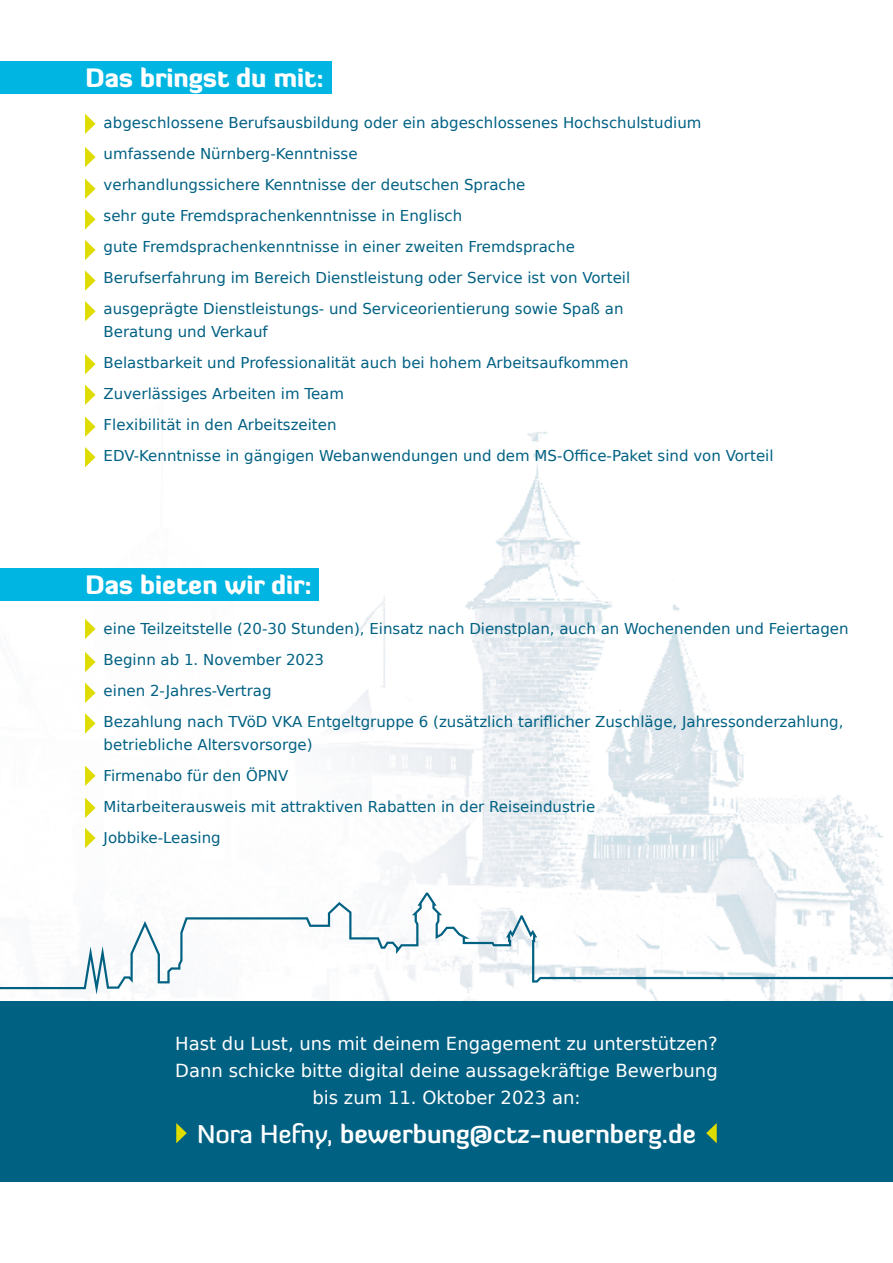
<style>
.page{position:relative;width:893px;height:1263px;background:#fff}
.page>*{position:absolute;margin:0;border:0;box-sizing:border-box;transform-origin:0 0}
.t1{font:700 25.5px "Diavlo";color:#fff}
.t2{font:900 25.5px "Diavlo";color:#fff}
.t3{font:18px/27px "DejaVu Sans";color:#fff;text-align:center}
.t4{font:15px/31px "DejaVu Sans";color:#006183}
.s1{font-weight:500}
</style>
<div class="page">
<img style="left:0;top:321px;width:893px;height:680px">
<div style="left:0;top:1001px;width:893px;height:180px;background:#006183"></div>
<svg style="left:0;top:892px;width:893px;height:102px"></svg>
<svg style="left:176px;top:1123px;width:11px;height:20px"></svg>
<svg style="left:706px;top:1123px;width:11px;height:20px"></svg>
<div style="left:0;top:62px;width:332px;height:32px;background:#00b5e2"></div>
<div style="left:0;top:568px;width:319px;height:32px;background:#00b5e2"></div>
<svg style="left:85px;top:114px;width:11px;height:20px"></svg>
<svg style="left:85px;top:147px;width:11px;height:20px"></svg>
<svg style="left:85px;top:179px;width:11px;height:20px"></svg>
<svg style="left:85px;top:209px;width:11px;height:20px"></svg>
<svg style="left:85px;top:240px;width:11px;height:20px"></svg>
<svg style="left:85px;top:270px;width:11px;height:21px"></svg>
<svg style="left:85px;top:301px;width:11px;height:20px"></svg>
<svg style="left:85px;top:354px;width:11px;height:20px"></svg>
<svg style="left:85px;top:385px;width:11px;height:20px"></svg>
<svg style="left:85px;top:417px;width:11px;height:20px"></svg>
<svg style="left:85px;top:447px;width:11px;height:20px"></svg>
<svg style="left:85px;top:619px;width:11px;height:20px"></svg>
<svg style="left:85px;top:683px;width:11px;height:20px"></svg>
<svg style="left:85px;top:713px;width:11px;height:20px"></svg>
<svg style="left:85px;top:766px;width:11px;height:20px"></svg>
<svg style="left:85px;top:798px;width:11px;height:20px"></svg>
<svg style="left:85px;top:828px;width:11px;height:20px"></svg>
<svg style="left:85px;top:652px;width:11px;height:20px"></svg>
<h1 class="t2" style="left:86px;top:62px;width:239px">Das bringst du mit:</h1>
<p class="t4" style="left:104px;top:107px;width:599px">abgeschlossene Berufsausbildung oder ein abgeschlossenes Hochschulstudium umfassende Nürnberg-Kenntnisse<br>verhandlungssichere Kenntnisse der deutschen Sprache<br>sehr gute Fremdsprachenkenntnisse in Englisch<br>gute Fremdsprachenkenntnisse in einer zweiten Fremdsprache<br>Berufserfahrung im Bereich Dienstleistung oder Service ist von Vorteil ausgeprägte Dienstleistungs- und Serviceorientierung sowie Spaß an</p>
<p class="t4" style="left:104px;top:315px;width:671px">Beratung und Verkauf<br>Belastbarkeit und Professionalität auch bei hohem Arbeitsaufkommen<br>Zuverlässiges Arbeiten im Team<br>Flexibilität in den Arbeitszeiten<br>EDV-Kenntnisse in gängigen Webanwendungen und dem MS-Office-Paket sind von Vorteil</p>
<h1 class="t2" style="left:86px;top:568px;width:227px">Das bieten wir dir:</h1>
<p class="t4" style="left:104px;top:613px;width:747px">eine Teilzeitstelle (20-30 Stunden), Einsatz nach Dienstplan, auch an Wochenenden und Feiertagen Beginn ab 1. November 2023<br>einen 2-Jahres-Vertrag<br>Bezahlung nach TVöD VKA Entgeltgruppe 6 (zusätzlich tariflicher Zuschläge, Jahressonderzahlung,</p>
<p class="t4" style="left:104px;top:728px;width:493px">betriebliche Altersvorsorge)<br>Firmenabo für den ÖPNV<br>Mitarbeiterausweis mit attraktiven Rabatten in der Reiseindustrie Jobbike-Leasing</p>
<p class="t3" style="left:175px;top:1029px;width:544px">Hast du Lust, uns mit deinem Engagement zu unterstützen?<br>Dann schicke bitte digital deine aussagekräftige Bewerbung bis zum 11. Oktober 2023 an:</p>
<h1 class="t1" style="left:197px;top:1118px;width:500px"><span class="s1">Nora Hefny,</span> bewerbung@ctz-nuernberg.de</h1>
</div>
